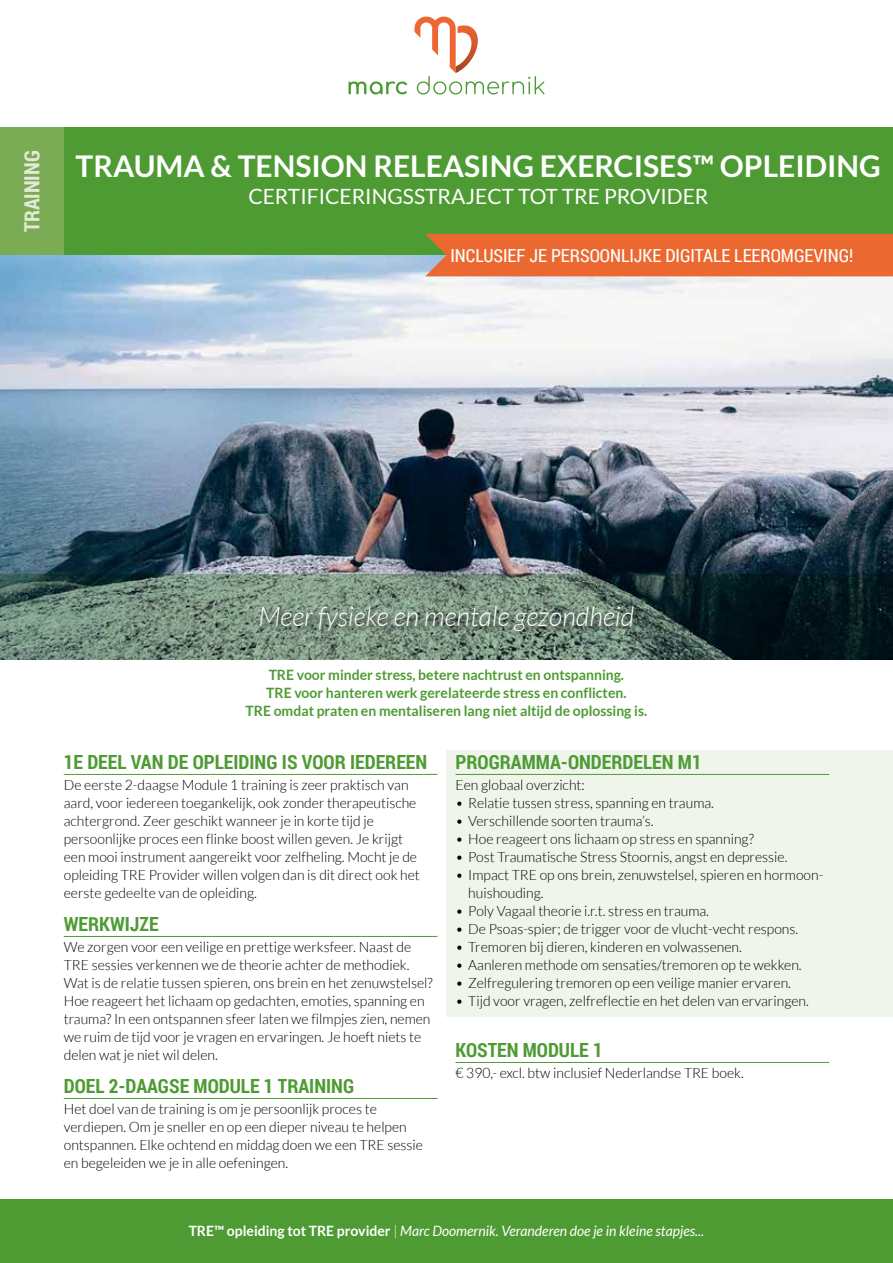
<style>
.page{position:relative;width:893px;height:1263px;background:#fff}
.page>*{position:absolute;margin:0;border:0;box-sizing:border-box;transform-origin:0 0}
.t1{font:700 30px "Lato";color:#fff}
.t2{font:italic 300 27px "Lato";color:#fff}
.t3{font:21px "Lato";color:#fff}
.t4{font:700 21px "Roboto Condensed";color:#e2ead7}
.t5{font:700 19.5px "Roboto Condensed";color:#4e9b34}
.t6{font:18px "Roboto Condensed";color:#fff}
.t7{font:300 14.25px/18px "Lato";color:#000}
.t8{font:700 14.25px/18px "Lato";color:#4e9b34;text-align:center}
.t9{font:italic 14.25px "Lato";color:#fff}
.s1{font-weight:700;font-style:normal}
.s2{font-weight:300;font-style:normal}
</style>
<div class="page">
<div style="left:446px;top:750px;width:447px;height:267px;background:#f0f5eb"></div>
<hr style="left:64px;top:774px;width:373px;height:1px;background:#4e9b34">
<hr style="left:64px;top:936px;width:373px;height:1px;background:#4e9b34">
<hr style="left:64px;top:1098px;width:373px;height:1px;background:#4e9b34">
<hr style="left:455px;top:774px;width:374px;height:1px;background:#4e9b34">
<hr style="left:455px;top:1062px;width:374px;height:1px;background:#4e9b34">
<img style="left:0;top:255px;width:893px;height:319px">
<div style="left:64px;top:128px;width:829px;height:127px;background:#4e9b34"></div>
<div style="left:425px;top:234px;width:468px;height:42px;background:#ec6831"></div>
<div style="left:0;top:128px;width:64px;height:127px;background:#7bac55"></div>
<svg style="left:0;top:574px;width:893px;height:85px;background:#4e645b"></svg>
<div style="left:259px;top:605px;width:383px;height:33px;background:#000;opacity:.75"></div>
<svg style="left:348px;top:81px;width:59px;height:13px"></svg>
<svg style="left:415px;top:17px;width:129px;height:77px"></svg>
<div style="left:0;top:1199px;width:893px;height:64px;background:#4e9b34"></div>
<h3 class="t4" style="left:17px;top:232px;width:84px;rotate:-90deg">TRAINING</h3>
<h1 class="t1" style="left:76px;top:148px;width:807px">TRAUMA &amp; TENSION RELEASING EXERCISES™ OPLEIDING</h1>
<h3 class="t3" style="left:248px;top:184px;width:461px">CERTIFICERINGSSTRAJECT TOT TRE PROVIDER</h3>
<p class="t6" style="left:450px;top:243px;width:404px">INCLUSIEF JE PERSOONLIJKE DIGITALE LEEROMGEVING!</p>
<h2 class="t2" style="left:258px;top:602px;width:377px">Meer fysieke en mentale gezondheid</h2>
<p class="t8" style="left:246px;top:666px;width:403px">TRE voor minder stress, betere nachtrust en ontspanning.<br>TRE voor hanteren werk gerelateerde stress en conflicten.<br>TRE omdat praten en mentaliseren lang niet altijd de oplossing is.</p>
<h3 class="t5" style="left:64px;top:748px;width:365px">1E DEEL VAN DE OPLEIDING IS VOOR IEDEREEN</h3>
<p class="t7" style="left:64px;top:776px;width:358px">De eerste 2-daagse Module 1 training is zeer praktisch van aard, voor iedereen toegankelijk, ook zonder therapeutische achtergrond. Zeer geschikt wanneer je in korte tijd je persoonlijke proces een flinke boost willen geven. Je krijgt een mooi instrument aangereikt voor zelfheling. Mocht je de opleiding TRE Provider willen volgen dan is dit direct ook het eerste gedeelte van de opleiding.</p>
<h3 class="t5" style="left:64px;top:910px;width:96px">WERKWIJZE</h3>
<p class="t7" style="left:64px;top:938px;width:370px">We zorgen voor een veilige en prettige werksfeer. Naast de TRE sessies verkennen we de theorie achter de methodiek.<br>Wat is de relatie tussen spieren, ons brein en het zenuwstelsel?<br>Hoe reageert het lichaam op gedachten, emoties, spanning en trauma? In een ontspannen sfeer laten we filmpjes zien, nemen we ruim de tijd voor je vragen en ervaringen. Je hoeft niets te delen wat je niet wil delen.</p>
<h3 class="t5" style="left:64px;top:1072px;width:292px">DOEL 2-DAAGSE MODULE 1 TRAINING</h3>
<p class="t7" style="left:64px;top:1100px;width:361px">Het doel van de training is om je persoonlijk proces te verdiepen. Om je sneller en op een dieper niveau te helpen ontspannen. Elke ochtend en middag doen we een TRE sessie en begeleiden we je in alle oefeningen.</p>
<h3 class="t5" style="left:455px;top:748px;width:248px">PROGRAMMA-ONDERDELEN M1</h3>
<p class="t7" style="left:455px;top:776px;width:131px">Een globaal overzicht:</p>
<p class="t7" style="left:455px;top:794px;width:260px">• Relatie tussen stress, spanning en trauma.</p>
<p class="t7" style="left:455px;top:812px;width:200px">• Verschillende soorten trauma’s.</p>
<p class="t7" style="left:455px;top:830px;width:300px">• Hoe reageert ons lichaam op stress en spanning?</p>
<p class="t7" style="left:455px;top:848px;width:333px">• Post Traumatische Stress Stoornis, angst en depressie.</p>
<p class="t7" style="left:468px;top:866px;width:357px;text-indent:-13px">• Impact TRE op ons brein, zenuwstelsel, spieren en hormoon&shy;huishouding.</p>
<p class="t7" style="left:455px;top:902px;width:255px">• Poly Vagaal theorie i.r.t. stress en trauma.</p>
<p class="t7" style="left:455px;top:920px;width:344px">• De Psoas-spier; de trigger voor de vlucht-vecht respons.</p>
<p class="t7" style="left:455px;top:938px;width:288px">• Tremoren bij dieren, kinderen en volwassenen.</p>
<p class="t7" style="left:455px;top:956px;width:348px">• Aanleren methode om sensaties/tremoren op te wekken.</p>
<p class="t7" style="left:455px;top:974px;width:337px">• Zelfregulering tremoren op een veilige manier ervaren.</p>
<p class="t7" style="left:455px;top:992px;width:355px">• Tijd voor vragen, zelfreflectie en het delen van ervaringen.</p>
<h3 class="t5" style="left:455px;top:1036px;width:149px">KOSTEN MODULE 1</h3>
<p class="t7" style="left:455px;top:1064px;width:290px">€ 390,- excl. btw inclusief Nederlandse TRE boek.</p>
<p class="t9" style="left:189px;top:1223px;width:517px"><span class="s1">TRE™ opleiding tot TRE provider</span> <span class="s2">|</span> Marc Doomernik. Veranderen doe je in kleine stapjes...</p>
</div>
